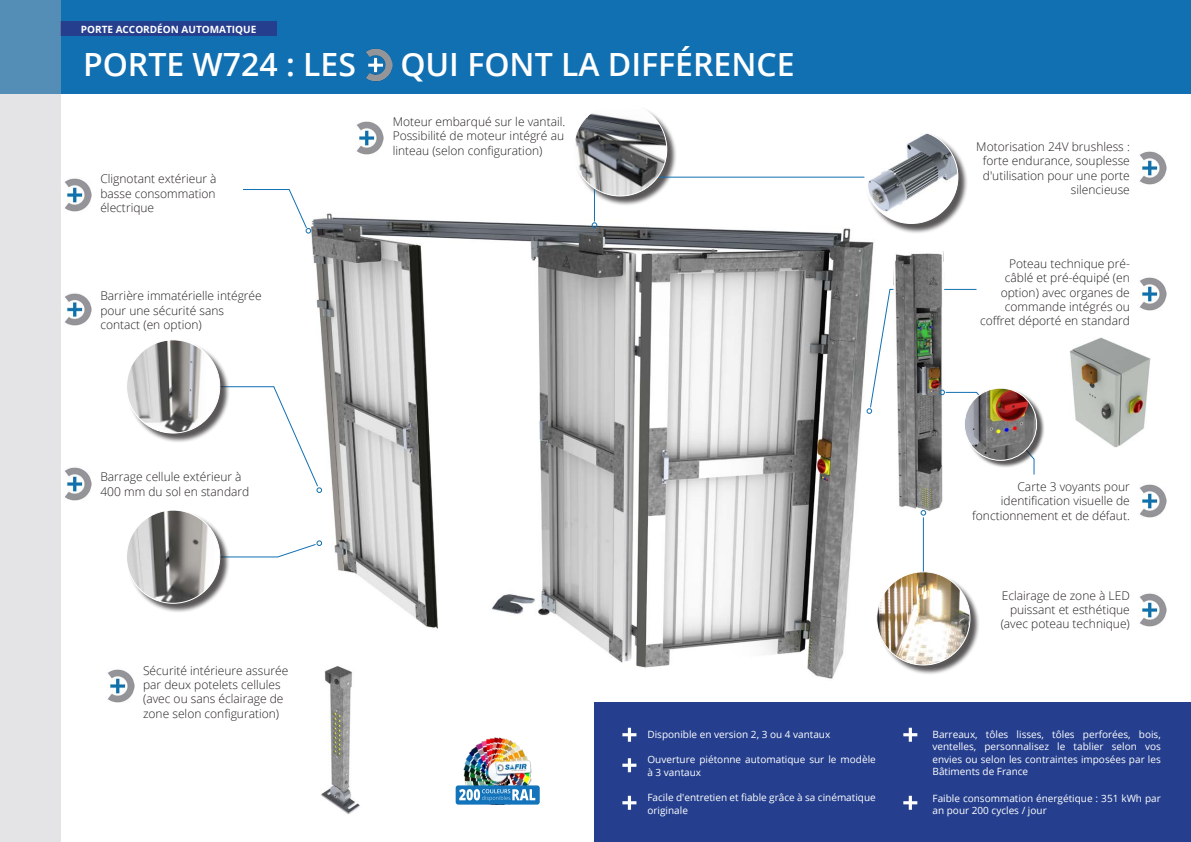
<style>
.page{position:relative;width:1191px;height:842px;background:#fff}
.page>*{position:absolute;margin:0;border:0;box-sizing:border-box;transform-origin:0 0}
.t1{font:600 32px "Open Sans";color:#fff}
.t2{font:300 12px/14.4px "Open Sans";color:#231f20;text-align:right}
.t3{font:10px/12.4px "Open Sans";color:#fff}
.t4{font:700 10px "Open Sans";color:#fff}
</style>
<div class="page">
<div style="left:0;top:0;width:1191px;height:93px;background:#1170b2"></div>
<img style="left:366px;top:48px;width:26px;height:33px">
<div style="left:60px;top:22px;width:217px;height:14px;background:#253f8e"></div>
<img style="left:308px;top:213px;width:566px;height:466px">
<svg style="left:0;top:0;width:60px;height:842px;background:#d3dae0"></svg>
<svg style="left:592px;top:223px;width:5px;height:5px"></svg>
<img style="left:357px;top:121px;width:26px;height:33px">
<div style="left:865px;top:131px;width:103px;height:103px;background:#231f20;opacity:.75"></div>
<div style="left:864px;top:130px;width:94px;height:93px;background:#fff;border-radius:50%"></div>
<img style="left:868px;top:131px;width:90px;height:81px">
<img style="left:463px;top:737px;width:69px;height:48px">
<div style="left:455px;top:785px;width:85px;height:20px;background:#1374bb;border-radius:3px"></div>
<svg style="left:459px;top:789px;width:76px;height:12px"></svg>
<img style="left:65px;top:178px;width:26px;height:34px">
<img style="left:108px;top:669px;width:26px;height:34px">
<img style="left:1140px;top:151px;width:26px;height:34px">
<img style="left:1140px;top:593px;width:26px;height:33px">
<img style="left:1140px;top:484px;width:26px;height:34px">
<img style="left:321px;top:665px;width:39px;height:149px">
<img style="left:1070px;top:337px;width:80px;height:111px">
<svg style="left:243px;top:189px;width:68px;height:44px"></svg>
<svg style="left:230px;top:386px;width:92px;height:107px"></svg>
<svg style="left:230px;top:541px;width:92px;height:16px"></svg>
<div style="left:128px;top:511px;width:102px;height:103px;background:#231f20;opacity:.75"></div>
<img style="left:128px;top:511px;width:87px;height:92px">
<img style="left:65px;top:467px;width:26px;height:34px">
<div style="left:128px;top:341px;width:102px;height:103px;background:#231f20;opacity:.75"></div>
<div style="left:127px;top:340px;width:93px;height:93px;background:#fff;border-radius:50%"></div>
<img style="left:128px;top:340px;width:78px;height:93px">
<img style="left:64px;top:293px;width:27px;height:33px">
<img style="left:893px;top:251px;width:52px;height:260px">
<div style="left:574px;top:104px;width:103px;height:102px;background:#231f20;opacity:.75"></div>
<img style="left:574px;top:109px;width:93px;height:87px">
<hr style="left:594px;top:189px;width:1px;height:33px;background:#1170b2">
<hr style="left:658px;top:177px;width:206px;height:1px;background:#1170b2">
<div style="left:595px;top:703px;width:596px;height:139px;background:#253f8e"></div>
<svg style="left:622px;top:728px;width:14px;height:14px"></svg>
<svg style="left:903px;top:728px;width:14px;height:14px"></svg>
<svg style="left:622px;top:758px;width:14px;height:14px"></svg>
<svg style="left:622px;top:796px;width:14px;height:14px"></svg>
<svg style="left:903px;top:796px;width:14px;height:14px"></svg>
<img style="left:1140px;top:277px;width:26px;height:33px">
<svg style="left:866px;top:289px;width:168px;height:186px"></svg>
<div style="left:965px;top:389px;width:79px;height:79px;background:#231f20;opacity:.75"></div>
<img style="left:964px;top:388px;width:72px;height:72px;border-radius:36px">
<div style="left:964px;top:388px;width:73px;height:73px;border:1px solid #fff;border-radius:50%"></div>
<svg style="left:920px;top:510px;width:6px;height:5px"></svg>
<div style="left:878px;top:573px;width:102px;height:102px;background:#231f20;opacity:.75"></div>
<img style="left:876px;top:572px;width:94px;height:93px;border-radius:47px">
<hr style="left:923px;top:517px;width:1px;height:54px;background:#1170b2">
<p class="t4" style="left:81px;top:22px;width:177px">PORTE ACCORDÉON AUTOMATIQUE</p>
<p class="t1" style="left:83px;top:43px;width:274px">PORTE W724 : LES</p>
<p class="t1" style="left:400px;top:43px;width:396px">QUI FONT LA DIFFÉRENCE</p>
<p class="t2" style="left:100px;top:171px;width:118px;text-align:justify">Clignotant extérieur à basse consommation électrique</p>
<p class="t2" style="left:100px;top:289px;width:163px;text-align:left">Barrière immatérielle intégrée pour une sécurité sans contact (en option)</p>
<p class="t2" style="left:100px;top:469px;width:150px;text-align:left">Barrage cellule extérieur à<br>400 mm du sol en standard</p>
<p class="t2" style="left:143px;top:663px;width:147px;text-align:left">Sécurité intérieure assurée par deux potelets cellules (avec ou sans éclairage de zone selon configuration)</p>
<p class="t2" style="left:393px;top:114px;width:174px;text-align:justify">Moteur embarqué sur le vantail.<br>Possibilité de moteur intégré au linteau (selon configuration)</p>
<p class="t3" style="left:647px;top:728px;width:184px">Disponible en version 2, 3 ou 4 vantaux</p>
<p class="t3" style="left:647px;top:752px;width:230px;line-height:13.3px">Ouverture piétonne automatique sur le modèle à 3 vantaux</p>
<p class="t3" style="left:647px;top:790px;width:230px;line-height:13.3px">Facile d'entretien et fiable grâce à sa cinématique originale</p>
<p class="t2" style="left:976px;top:139px;width:155px">Motorisation 24V brushless :</p>
<p class="t2" style="left:982px;top:153px;width:148px">forte endurance, souplesse d'utilisation pour une porte silencieuse</p>
<p class="t2" style="left:980px;top:256px;width:151px">Poteau technique pré&shy;câblé et pré-équipé (en option) avec organes de commande intégrés ou coffret déporté en standard</p>
<p class="t2" style="left:972px;top:479px;width:159px">Carte 3 voyants pour identification visuelle de fonctionnement et de défaut.</p>
<p class="t2" style="left:1000px;top:588px;width:131px">Eclairage de zone à LED puissant et esthétique (avec poteau technique)</p>
<p class="t3" style="left:932px;top:728px;width:230px;text-align:justify">Barreaux, tôles lisses, tôles perforées, bois, ventelles, personnalisez le tablier selon vos envies ou selon les contraintes imposées par les Bâtiments de France</p>
<p class="t3" style="left:932px;top:792px;width:230px">Faible consommation énergétique : 351 kWh par an pour 200 cycles / jour</p>
</div>
